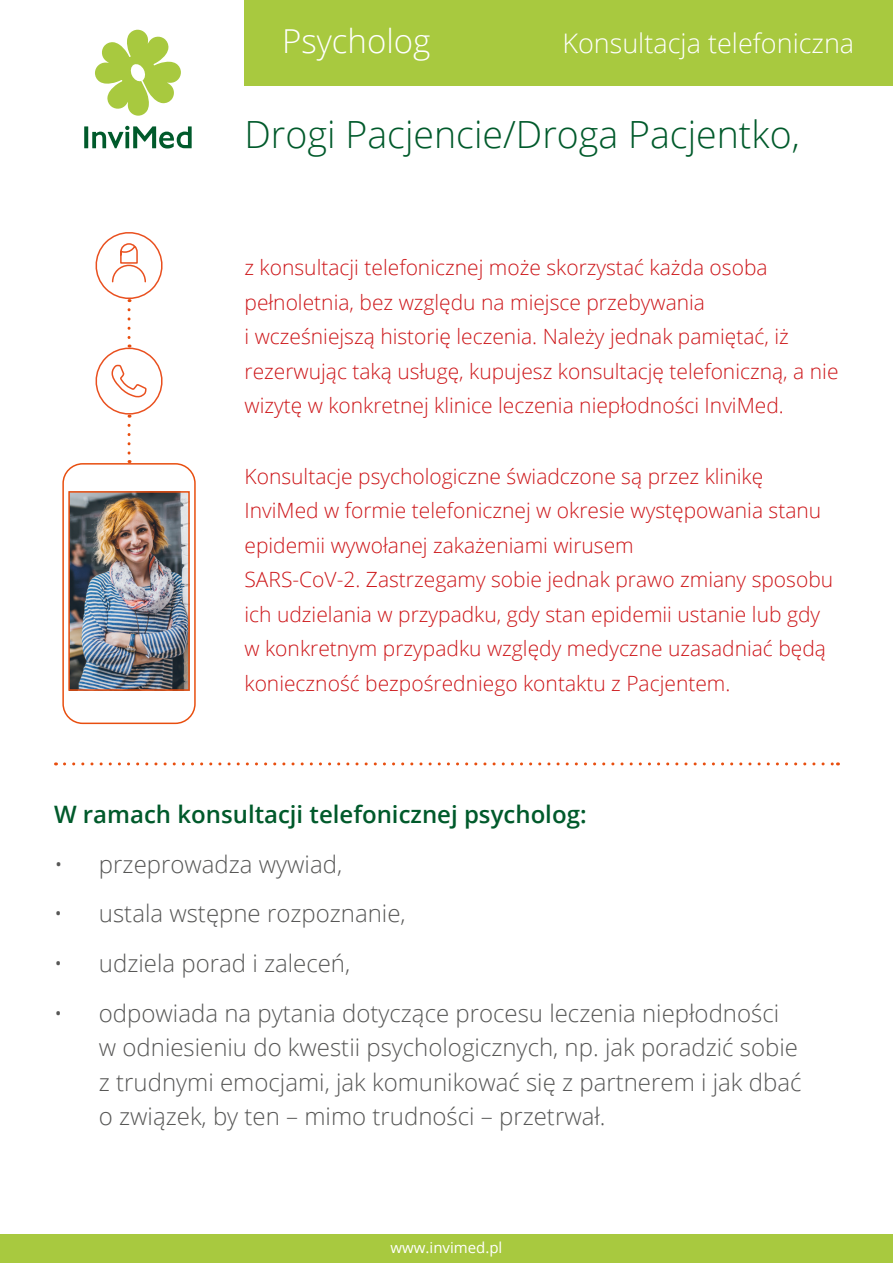
<style>
.page{position:relative;width:893px;height:1263px;background:#fff}
.page>*{position:absolute;margin:0;border:0;box-sizing:border-box;transform-origin:0 0}
.t1{font:300 37.5px "Open Sans";color:#005a2b}
.t2{font:300 33px "Open Sans";color:#fff}
.t3{font:300 27px "Open Sans";color:#fff}
.t4{font:300 24px/34.5px "Open Sans";color:#575756}
.t5{font:600 24px "Open Sans";color:#005a2b}
.t6{font:300 21px/34.5px "Open Sans";color:#cd171a}
.t7{font:15px "Open Sans";color:#fff}
</style>
<div class="page">
<svg style="left:95px;top:30px;width:86px;height:86px"></svg>
<svg style="left:84px;top:126px;width:4px;height:22px"></svg>
<svg style="left:92px;top:126px;width:100px;height:22px"></svg>
<svg style="left:64px;top:762px;width:774px;height:3px"></svg>
<svg style="left:128px;top:425px;width:3px;height:38px"></svg>
<svg style="left:95px;top:232px;width:68px;height:70px"></svg>
<div style="left:62px;top:463px;width:134px;height:261px;border:2px solid #e84e0f;border-radius:20px"></div>
<img style="left:71px;top:494px;width:116px;height:194px">
<div style="left:68px;top:491px;width:122px;height:200px;border:2px solid #e84e0f"></div>
<svg style="left:95px;top:310px;width:68px;height:108px"></svg>
<div style="left:0;top:1234px;width:893px;height:29px;background:#a8c93f"></div>
<div style="left:244px;top:0;width:649px;height:86px;background:#a8c93f"></div>
<h2 class="t2" style="left:282px;top:19px;width:150px">Psycholog</h2>
<p class="t3" style="left:562px;top:25px;width:293px">Konsultacja telefoniczna</p>
<h1 class="t1" style="left:244px;top:109px;width:557px">Drogi Pacjencie/Droga Pacjentko,</h1>
<p class="t6" style="left:244px;top:250px;width:595px">z konsultacji telefonicznej może skorzystać każda osoba pełnoletnia, bez względu na miejsce przebywania<br>i wcześniejszą historię leczenia. Należy jednak pamiętać, iż rezerwując taką usługę, kupujesz konsultację telefoniczną, a nie wizytę w konkretnej klinice leczenia niepłodności InviMed.</p>
<p class="t6" style="left:244px;top:458px;width:590px">Konsultacje psychologiczne świadczone są przez klinikę InviMed w formie telefonicznej w okresie występowania stanu epidemii wywołanej zakażeniami wirusem<br>SARS-CoV-2. Zastrzegamy sobie jednak prawo zmiany sposobu ich udzielania w przypadku, gdy stan epidemii ustanie lub gdy w konkretnym przypadku względy medyczne uzasadniać będą konieczność bezpośredniego kontaktu z Pacjentem.</p>
<p class="t5" style="left:54px;top:798px;width:534px">W ramach konsultacji telefonicznej psycholog:</p>
<p class="t4" style="left:54px;top:846px;width:290px">• przeprowadza wywiad,</p>
<p class="t4" style="left:54px;top:896px;width:353px">• ustala wstępne rozpoznanie,</p>
<p class="t4" style="left:54px;top:945px;width:298px">• udziela porad i zaleceń,</p>
<p class="t4" style="left:99px;top:995px;width:704px;text-indent:-45px">• odpowiada na pytania dotyczące procesu leczenia niepłodności w odniesieniu do kwestii psychologicznych, np. jak poradzić sobie z trudnymi emocjami, jak komunikować się z partnerem i jak dbać o związek, by ten – mimo trudności – przetrwał.</p>
<p class="t7" style="left:391px;top:1237px;width:113px">www.invimed.pl</p>
</div>
